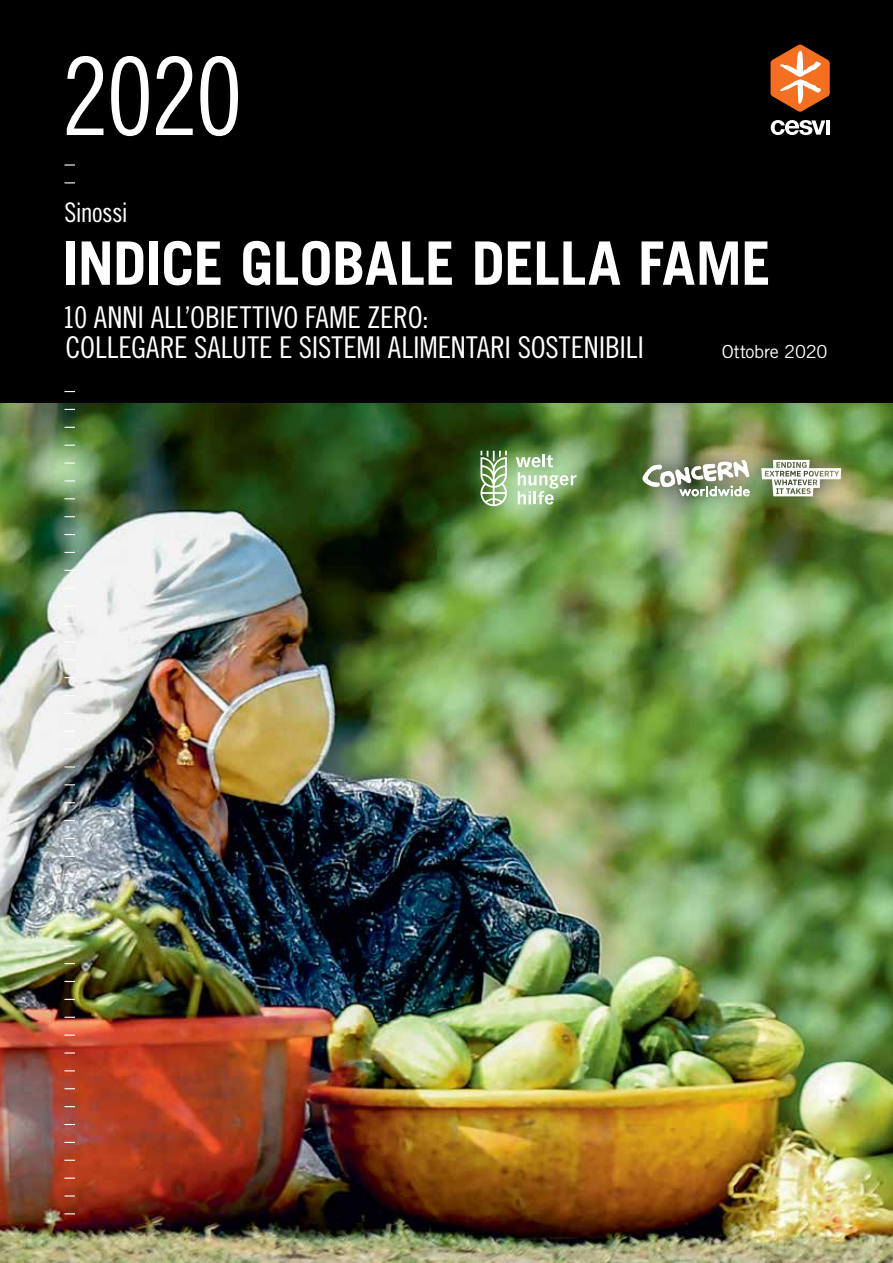
<style>
.page{position:relative;width:893px;height:1263px;background:#fff}
.page>*{position:absolute;margin:0;border:0;box-sizing:border-box;transform-origin:0 0}
.t1{font:108px "Trade Gothic LT Std Cn 18";color:#fff}
.t2{font:700 60px "Trade Gothic LT Std";letter-spacing:-.015em;color:#fff}
.t3{font:30px/30px "Trade Gothic LT Std Cn 18";letter-spacing:-.005em;color:#fff}
.t4{font:27px "Trade Gothic LT Std Cn 18";letter-spacing:-.025em;color:#fff}
.t5{font:18px "Trade Gothic LT Std";letter-spacing:-.015em;color:#fff}
</style>
<div class="page">
<div style="left:0;top:0;width:893px;height:406px;background:#000"></div>
<img style="left:0;top:404px;width:893px;height:859px">
<svg style="left:516px;top:454px;width:60px;height:50px"></svg>
<svg style="left:480px;top:451px;width:27px;height:55px"></svg>
<svg style="left:64px;top:164px;width:11px;height:2px"></svg>
<svg style="left:64px;top:462px;width:11px;height:2px"></svg>
<svg style="left:64px;top:605px;width:11px;height:2px"></svg>
<svg style="left:64px;top:748px;width:11px;height:2px"></svg>
<svg style="left:64px;top:891px;width:11px;height:2px"></svg>
<svg style="left:64px;top:1034px;width:11px;height:2px"></svg>
<svg style="left:64px;top:1177px;width:11px;height:2px"></svg>
<img style="left:621px;top:436px;width:243px;height:84px">
<svg style="left:761px;top:460px;width:80px;height:36px"></svg>
<svg style="left:642px;top:460px;width:108px;height:36px"></svg>
<svg style="left:770px;top:44px;width:60px;height:68px"></svg>
<svg style="left:771px;top:120px;width:54px;height:15px"></svg>
<hr style="left:826px;top:120px;width:4px;height:15px;background:#fff">
<h1 class="t1" style="left:62px;top:32px;width:183px">2020</h1>
<p class="t4" style="left:64px;top:196px;width:65px">Sinossi</p>
<h2 class="t2" style="left:62px;top:226px;width:710px">INDICE GLOBALE DELLA FAME</h2>
<p class="t3" style="left:62px;top:302px;width:583px">10 ANNI ALL’OBIETTIVO FAME ZERO:<br>COLLEGARE SALUTE E SISTEMI ALIMENTARI SOSTENIBILI</p>
<p class="t5" style="left:722px;top:341px;width:107px">Ottobre 2020</p>
</div>
